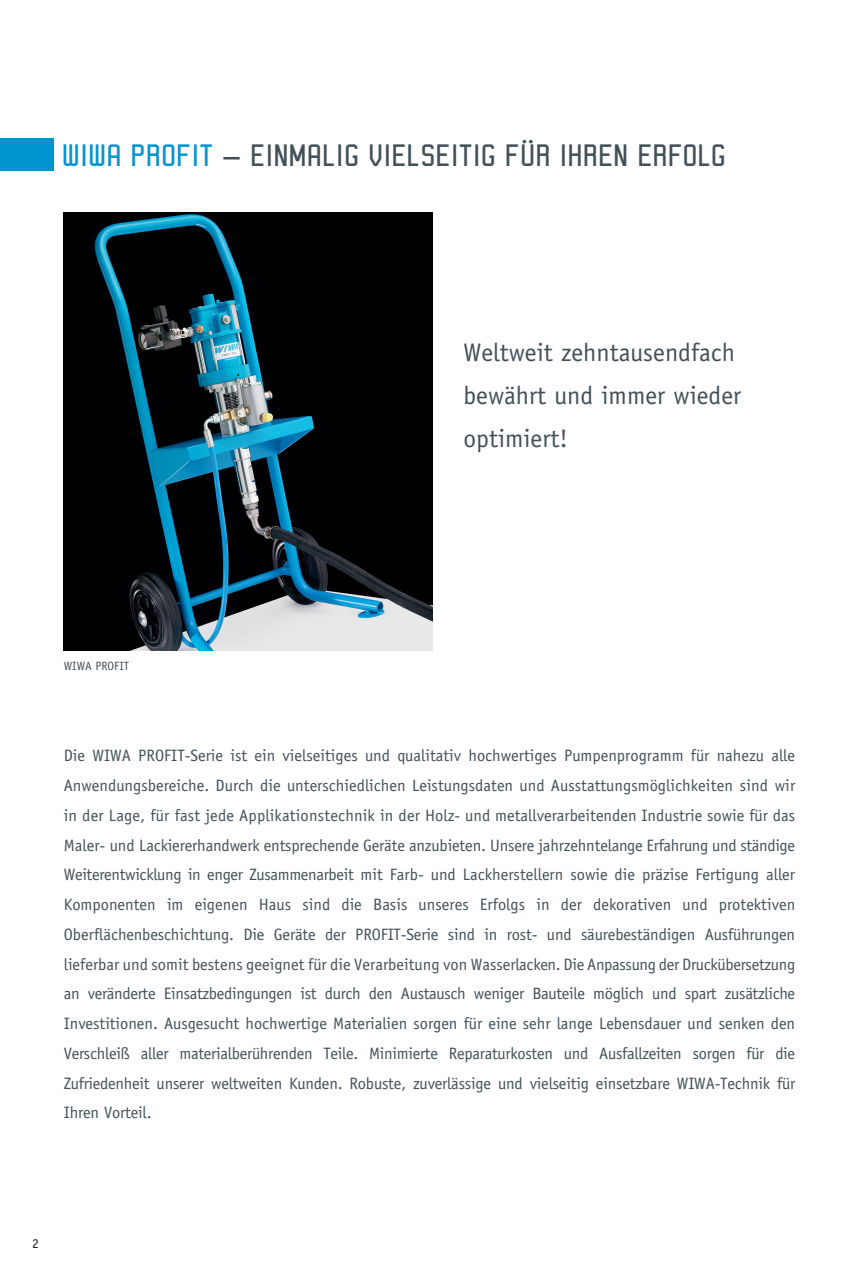
<style>
.page{position:relative;width:842px;height:1263px;background:#fff}
.page>*{position:absolute;margin:0;border:0;box-sizing:border-box;transform-origin:0 0}
.t1{font:32.25px "Robust ICG";letter-spacing:-.02em;color:#425159}
.t2{font:25.5px/43px "Officina Sans";color:#425159}
.t3{font:16.5px/29.7px "Officina Sans";letter-spacing:-.01em;color:#425159;text-align:justify}
.t4{font:13.5px "Officina Sans";color:#231f20}
.t5{font:12px "Officina Sans";color:#425159}
.s1{color:#0094d1}
</style>
<div class="page">
<div style="left:0;top:138px;width:53px;height:33px;background:#0094d1"></div>
<img style="left:64px;top:213px;width:369px;height:438px">
<h1 class="t1" style="left:62px;top:138px;width:666px"><span class="s1">WIWA PROFIT</span> – EINMALIG VIELSEITIG FÜR IHREN ERFOLG</h1>
<h2 class="t2" style="left:463px;top:330px;width:279px">Weltweit zehntausendfach bewährt und immer wieder optimiert!</h2>
<p class="t5" style="left:64px;top:659px;width:67px">WIWA PROFIT</p>
<p class="t3" style="left:64px;top:741px;width:733px">Die WIWA PROFIT-Serie ist ein vielseitiges und qualitativ hochwertiges Pumpenprogramm für nahezu alle Anwendungsbereiche. Durch die unterschiedlichen Leistungsdaten und Ausstattungsmöglichkeiten sind wir in der Lage, für fast jede Applikationstechnik in der Holz- und metallverarbeitenden Industrie sowie für das Maler- und Lackiererhandwerk entsprechende Geräte anzubieten. Unsere jahrzehntelange Erfahrung und ständige Weiterentwicklung in enger Zusammenarbeit mit Farb- und Lackherstellern sowie die präzise Fertigung aller Komponenten im eigenen Haus sind die Basis unseres Erfolgs in der dekorativen und protektiven Oberflächenbeschichtung. Die Geräte der PROFIT-Serie sind in rost- und säurebeständigen Ausführungen lieferbar und somit bestens geeignet für die Verarbeitung von Wasserlacken. Die Anpassung der Druckübersetzung an veränderte Einsatzbedingungen ist durch den Austausch weniger Bauteile möglich und spart zusätzliche Investitionen. Ausgesucht hochwertige Materialien sorgen für eine sehr lange Lebensdauer und senken den Verschleiß aller materialberührenden Teile. Minimierte Reparaturkosten und Ausfallzeiten sorgen für die Zufriedenheit unserer weltweiten Kunden. Robuste, zuverlässige und vielseitig einsetzbare WIWA-Technik für Ihren Vorteil.</p>
<p class="t4" style="left:32px;top:1235px;width:8px">2</p>
</div>
